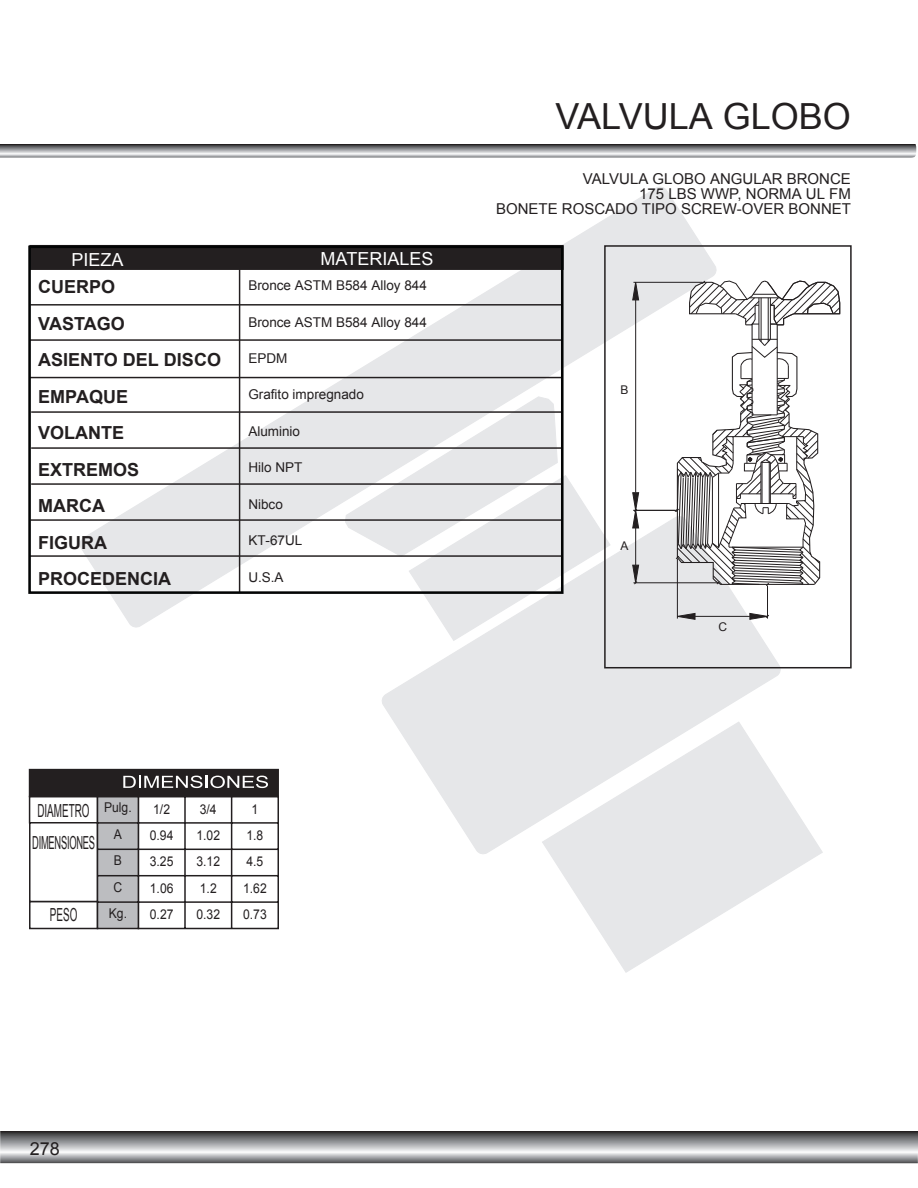
<style>
.page{position:relative;width:918px;height:1188px;background:#fff}
.page>*{position:absolute;margin:0;border:0;box-sizing:border-box;transform-origin:0 0}
.t1{font:36px "Arial";color:#231f20}
.t2{font:700 18px/36.5px "Arial";color:#231f20}
.t3{font:18px "Arial";color:#fff}
.t4{font:18px "Arial";color:#231f20;scale:.55 1}
.t5{font:18px "Arial";letter-spacing:-.03em;color:#231f20;scale:.52 1}
.t6{font:18px "Arial";color:#231f20}
.t7{font:15px/15px "Arial";color:#231f20;text-align:right}
.t8{font:13.5px "Arial";color:#231f20}
.t9{font:13.5px/26.4px "Arial";color:#231f20;text-align:center;scale:.9 1}
.t10{font:12px "Arial";color:#231f20}
</style>
<div class="page">
<svg style="left:551px;top:789px;width:272px;height:184px"></svg>
<svg style="left:382px;top:586px;width:400px;height:270px"></svg>
<svg style="left:382px;top:629px;width:229px;height:12px"></svg>
<svg style="left:78px;top:186px;width:640px;height:443px"></svg>
<svg style="left:0;top:1131px;width:918px;height:32px;background:#969799"></svg>
<svg style="left:0;top:144px;width:916px;height:14px;background:#9b9c9e"></svg>
<div style="left:29px;top:245px;width:535px;height:25px;background:#231f20;border:2px solid #231f20"></div>
<hr style="left:239px;top:269px;width:1px;height:324px;background:#231f20">
<hr style="left:30px;top:339px;width:532px;height:2px;background:#231f20">
<hr style="left:31px;top:411px;width:532px;height:2px;background:#231f20">
<hr style="left:31px;top:447px;width:532px;height:2px;background:#231f20">
<hr style="left:31px;top:483px;width:532px;height:2px;background:#231f20">
<hr style="left:30px;top:377px;width:532px;height:1px;background:#231f20">
<hr style="left:30px;top:304px;width:532px;height:2px;background:#231f20">
<hr style="left:30px;top:555px;width:532px;height:2px;background:#231f20">
<hr style="left:30px;top:519px;width:532px;height:2px;background:#231f20">
<div style="left:28px;top:246px;width:536px;height:348px;border:3px solid #020404"></div>
<div style="left:604px;top:245px;width:248px;height:423px;border:2px solid #231f20"></div>
<hr style="left:677px;top:559px;width:1px;height:60px;background:#231f20">
<hr style="left:767px;top:585px;width:1px;height:34px;background:#231f20">
<hr style="left:695px;top:616px;width:55px;height:1px;background:#231f20">
<svg style="left:675px;top:613px;width:21px;height:7px"></svg>
<svg style="left:749px;top:613px;width:21px;height:7px"></svg>
<hr style="left:633px;top:583px;width:84px;height:1px;background:#231f20">
<hr style="left:635px;top:528px;width:1px;height:37px;background:#231f20">
<svg style="left:632px;top:565px;width:7px;height:20px"></svg>
<hr style="left:633px;top:282px;width:70px;height:1px;background:#231f20">
<hr style="left:633px;top:510px;width:43px;height:1px;background:#231f20">
<hr style="left:635px;top:300px;width:1px;height:193px;background:#231f20">
<svg style="left:632px;top:280px;width:7px;height:20px"></svg>
<svg style="left:632px;top:492px;width:7px;height:36px"></svg>
<svg style="left:674px;top:280px;width:167px;height:306px"></svg>
<div style="left:29px;top:901px;width:69px;height:28px;border:2px solid #231f20"></div>
<div style="left:29px;top:822px;width:69px;height:80px;background:#fff;border:2px solid #231f20"></div>
<svg style="left:96px;top:797px;width:183px;height:133px"></svg>
<div style="left:29px;top:769px;width:250px;height:28px;background:#231f20"></div>
<svg style="left:123px;top:776px;width:145px;height:12px"></svg>
<h2 class="t3" style="left:72px;top:247px;width:54px">PIEZA</h2>
<h2 class="t3" style="left:321px;top:247px;width:114px">MATERIALES</h2>
<h2 class="t2" style="left:38px;top:269px;width:184px">CUERPO<br>VASTAGO<br>ASIENTO DEL DISCO<br>EMPAQUE</h2>
<h2 class="t2" style="left:38px;top:415px;width:88px">VOLANTE</h2>
<h2 class="t2" style="left:38px;top:451px;width:103px">EXTREMOS<br>MARCA</h2>
<h2 class="t2" style="left:38px;top:524px;width:135px">FIGURA<br>PROCEDENCIA</h2>
<p class="t8" style="left:248px;top:276px;width:180px">Bronce ASTM B584 Alloy 844</p>
<p class="t8" style="left:248px;top:313px;width:180px">Bronce ASTM B584 Alloy 844</p>
<p class="t8" style="left:248px;top:349px;width:41px">EPDM</p>
<p class="t8" style="left:248px;top:385px;width:117px">Grafito impregnado</p>
<p class="t8" style="left:248px;top:422px;width:53px">Aluminio</p>
<p class="t8" style="left:248px;top:458px;width:55px">Hilo NPT</p>
<p class="t8" style="left:248px;top:495px;width:36px">Nibco</p>
<p class="t8" style="left:248px;top:531px;width:56px">KT-67UL</p>
<p class="t8" style="left:248px;top:568px;width:37px">U.S.A</p>
<h1 class="t1" style="left:555px;top:92px;width:297px">VALVULA GLOBO</h1>
<p class="t7" style="left:496px;top:171px;width:357px">VALVULA GLOBO ANGULAR BRONCE<br>175 LBS WWP, NORMA UL FM<br>BONETE ROSCADO TIPO SCREW-OVER BONNET</p>
<p class="t10" style="left:621px;top:381px;width:10px">B</p>
<p class="t10" style="left:621px;top:538px;width:10px">A</p>
<p class="t10" style="left:719px;top:618px;width:10px">C</p>
<h2 class="t4" style="left:37px;top:799px;width:97px">DIAMETRO</h2>
<h2 class="t5" style="left:32px;top:830px;width:122px">DIMENSIONES</h2>
<h2 class="t4" style="left:50px;top:903px;width:52px">PESO</h2>
<p class="t9" style="left:104px;top:794px;width:32px">Pulg.<br>A<br>B<br>C<br>Kg.</p>
<p class="t9" style="left:153px;top:796px;width:20px">1/2</p>
<p class="t9" style="left:200px;top:796px;width:20px">3/4</p>
<p class="t9" style="left:252px;top:796px;width:9px">1</p>
<p class="t9" style="left:150px;top:822px;width:28px">0.94</p>
<p class="t9" style="left:196px;top:822px;width:28px">1.02</p>
<p class="t9" style="left:246px;top:822px;width:20px">1.8</p>
<p class="t9" style="left:150px;top:848px;width:28px">3.25</p>
<p class="t9" style="left:196px;top:848px;width:28px">3.12</p>
<p class="t9" style="left:247px;top:848px;width:20px">4.5</p>
<p class="t9" style="left:150px;top:875px;width:28px">1.06</p>
<p class="t9" style="left:200px;top:875px;width:20px">1.2</p>
<p class="t9" style="left:243px;top:875px;width:28px">1.62</p>
<p class="t9" style="left:150px;top:901px;width:28px">0.27</p>
<p class="t9" style="left:196px;top:901px;width:28px">0.32</p>
<p class="t9" style="left:243px;top:901px;width:28px">0.73</p>
<h2 class="t6" style="left:30px;top:1136px;width:32px">278</h2>
</div>
